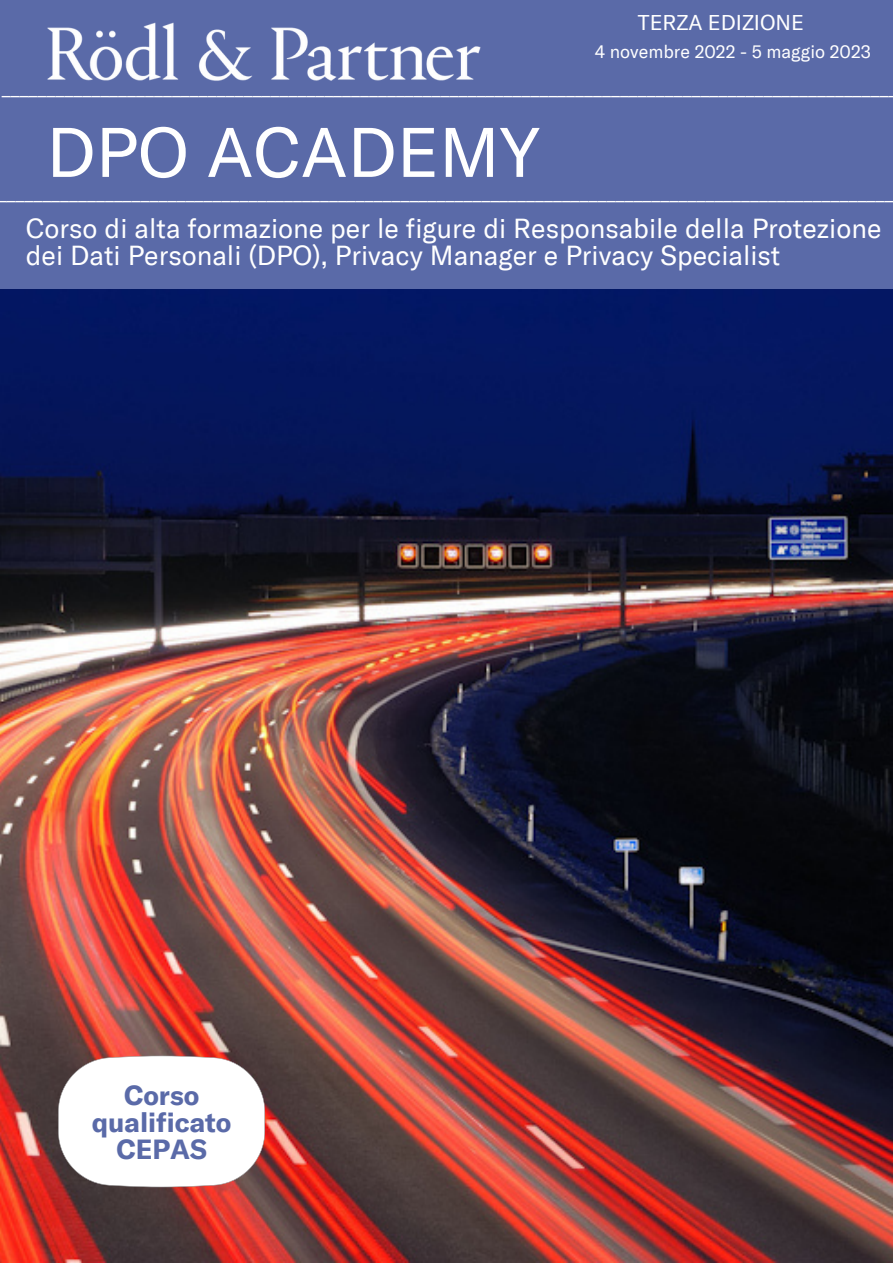
<style>
.page{position:relative;width:893px;height:1264px;background:#fff}
.page>*{position:absolute;margin:0;border:0;box-sizing:border-box;transform-origin:0 0}
.t1{font:69px "GT America";color:#fff}
.t2{font:27px/27px "GT America";color:#fff}
.t3{font:700 27px/27px "GT America";color:#5a6aa8;text-align:center}
.t4{font:21px "GT America";color:#fff}
.t5{font:18px "GT America";color:#fff}
</style>
<div class="page">
<div style="left:0;top:0;width:892px;height:1262px;background:#5a6aa8"></div>
<img style="left:47px;top:22px;width:434px;height:59px">
<img style="left:0;top:290px;width:892px;height:972px">
<svg style="left:58px;top:1055px;width:207px;height:132px;background:#ebe7e7"></svg>
<p class="t4" style="left:638px;top:9px;width:168px">TERZA EDIZIONE</p>
<p class="t5" style="left:594px;top:40px;width:278px">4 novembre 2022 - 5 maggio 2023</p>
<p class="t4" style="left:2px;top:73px;width:888px">___________________________________________________________________________________________________</p>
<h1 class="t1" style="left:46px;top:107px;width:495px">DPO ACADEMY</h1>
<p class="t2" style="left:26px;top:213px;width:857px">Corso di alta formazione per le figure di Responsabile della Protezione dei Dati Personali (DPO), Privacy Manager e Privacy Specialist</p>
<p class="t4" style="left:-2px;top:178px;width:897px">____________________________________________________________________________________________________</p>
<p class="t3" style="left:92px;top:1080px;width:141px">Corso qualificato<br>CEPAS</p>
</div>
